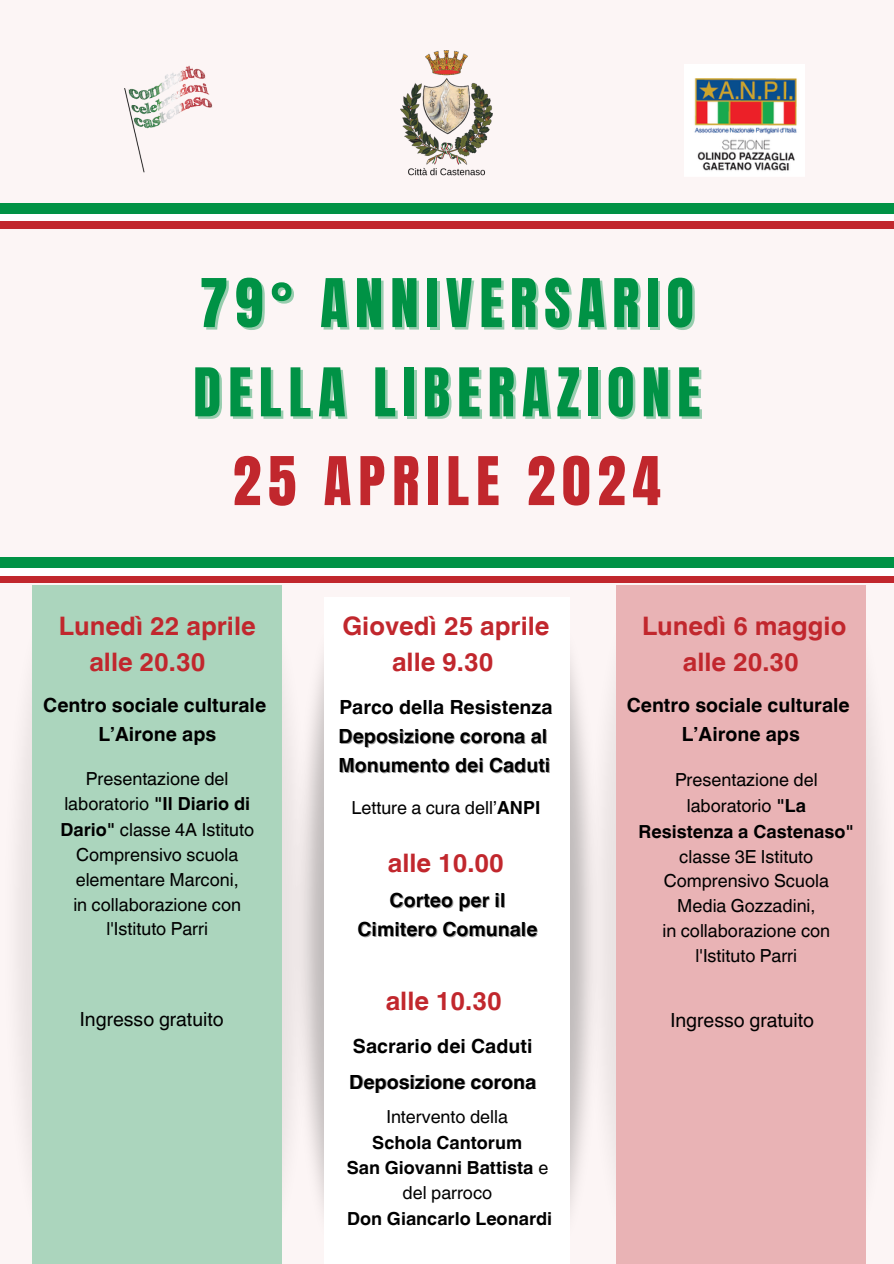
<style>
.page{position:relative;width:894px;height:1264px;background:#fff}
.page>*{position:absolute;margin:0;border:0;box-sizing:border-box;transform-origin:0 0}
.t1{font:57px "Anton";letter-spacing:.125em;color:#009245}
.t2{font:57px "Anton";letter-spacing:.125em;color:#c1272d}
.t3{font:700 25.5px "Helvetica World";color:#c1272d}
.t4{font:700 19.5px/29.2px "Helvetica World";color:#000;text-align:center}
.t5{font:19.5px "Helvetica World";color:#000}
.t6{font:18px/25.2px "Helvetica World";color:#000;text-align:center}
.t7{font:700 18px "Helvetica World";color:#000}
.s1{font-weight:700}
.s2{font-weight:400}
</style>
<div class="page">
<div style="left:0;top:0;width:893px;height:1263px;background:#fcf5f5"></div>
<img style="left:89px;top:65px;width:153px;height:139px">
<img style="left:400px;top:51px;width:93px;height:125px">
<img style="left:694px;top:78px;width:103px;height:93px">
<div style="left:0;top:218px;width:893px;height:10px;background:#c1272d"></div>
<div style="left:0;top:211px;width:893px;height:10px;background:#fff"></div>
<div style="left:0;top:204px;width:893px;height:10px;background:#009245"></div>
<div style="left:98px;top:576px;width:702px;height:6px;background:#c1272d"></div>
<div style="left:0;top:565px;width:893px;height:10px;background:#fff"></div>
<div style="left:0;top:558px;width:893px;height:10px;background:#009245"></div>
<img style="left:0;top:576px;width:98px;height:687px">
<div style="left:33px;top:585px;width:249px;height:678px;background:#abd5bd"></div>
<img style="left:260px;top:582px;width:128px;height:627px">
<div style="left:324px;top:597px;width:245px;height:666px;background:#fff"></div>
<img style="left:551px;top:576px;width:130px;height:632px">
<img style="left:800px;top:576px;width:93px;height:687px">
<div style="left:616px;top:585px;width:249px;height:678px;background:#e9b3b5"></div>
<p class="t1" style="left:199px;top:262px;width:495px">79° ANNIVERSARIO</p>
<h1 class="t1" style="left:193px;top:351px;width:508px">DELLA LIBERAZIONE</h1>
<h1 class="t2" style="left:233px;top:440px;width:429px">25 APRILE 2024</h1>
<h1 class="t3" style="left:59px;top:605px;width:198px">Lunedì 22 aprile</h1>
<p class="t3" style="left:89px;top:641px;width:117px">alle 20.30</p>
<p class="t4" style="left:43px;top:688px;width:224px">Centro sociale culturale<br>L’Airone aps</p>
<h2 class="t6" style="left:60px;top:765px;width:195px">Presentazione del laboratorio <span class="s1">"Il Diario di<br>Dario"</span> classe 4A Istituto<br>Comprensivo scuola elementare Marconi,</h2>
<h2 class="t6" style="left:73px;top:892px;width:169px;line-height:24.8px">in collaborazione con l'Istituto Parri</h2>
<h2 class="t3" style="left:342px;top:605px;width:208px">Giovedì 25 aprile</h2>
<h2 class="t3" style="left:392px;top:641px;width:103px">alle 9.30</h2>
<h3 class="t4" style="left:339px;top:690px;width:214px">Parco della Resistenza</h3>
<p class="t4" style="left:338px;top:719px;width:210px">Deposizione corona al</p>
<p class="t4" style="left:338px;top:748px;width:213px">Monumento dei Caduti</p>
<h3 class="t6" style="left:351px;top:795px;width:190px">Letture a cura dell’<span class="s1">ANPI</span></h3>
<p class="t3" style="left:388px;top:842px;width:117px">alle 10.00</p>
<h2 class="t4" style="left:389px;top:883px;width:117px">Corteo per il</h2>
<h3 class="t4" style="left:357px;top:912px;width:181px">Cimitero Comunale</h3>
<h3 class="t3" style="left:641px;top:605px;width:206px">Lunedì 6 maggio</h3>
<p class="t3" style="left:682px;top:641px;width:117px">alle 20.30</p>
<p class="t4" style="left:626px;top:688px;width:224px">Centro sociale culturale<br>L’Airone aps</p>
<p class="t6" style="left:638px;top:767px;width:217px">Presentazione del laboratorio <span class="s1">"La<br>Resistenza a Castenaso" </span>classe 3E Istituto<br>Comprensivo Scuola<br>Media Gozzadini,</p>
<p class="t6" style="left:662px;top:918px;width:169px;line-height:24.8px">in collaborazione con l'Istituto Parri</p>
<h3 class="t3" style="left:385px;top:980px;width:117px">alle 10.30</h3>
<p class="t4" style="left:353px;top:1029px;width:181px">Sacrario dei Caduti</p>
<h2 class="t4" style="left:349px;top:1064px;width:188px">Deposizione corona</h2>
<p class="t5" style="left:80px;top:1007px;width:145px">Ingresso gratuito</p>
<p class="t5" style="left:670px;top:1008px;width:145px">Ingresso gratuito</p>
<h2 class="t6" style="left:386px;top:1103px;width:123px">Intervento della</h2>
<h3 class="t7" style="left:372px;top:1127px;width:151px">Schola Cantorum</h3>
<h3 class="t7" style="left:346px;top:1153px;width:203px">San Giovanni Battista <span class="s2">e</span></h3>
<p class="t6" style="left:402px;top:1180px;width:91px">del parroco</p>
<p class="t7" style="left:347px;top:1203px;width:207px">Don Giancarlo Leonardi</p>
</div>
